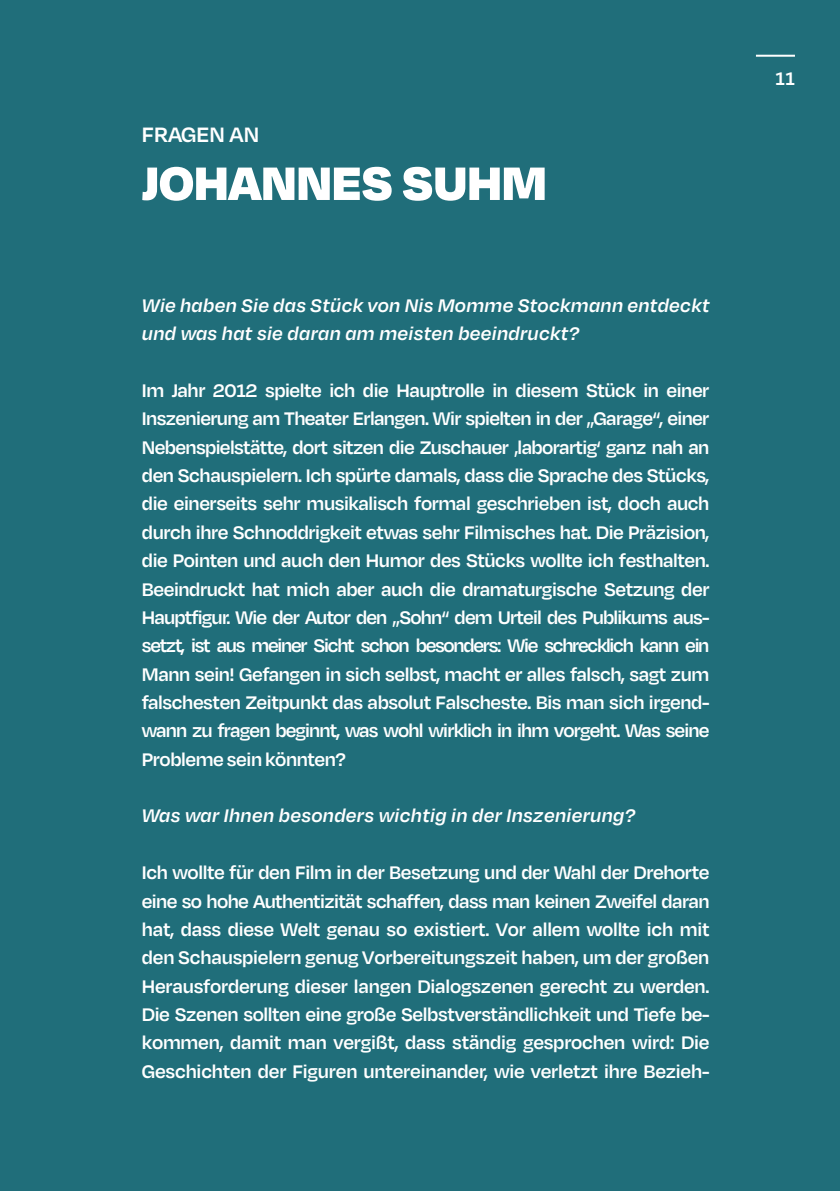
<style>
.page{position:relative;width:840px;height:1191px;background:#fff}
.page>*{position:absolute;margin:0;border:0;box-sizing:border-box;transform-origin:0 0}
.t1{font:900 54px "Degular";letter-spacing:-.005em;color:#fff}
.t2{font:600 24px "Degular";color:#fff}
.t3{font:600 21px/28.4px "Degular";letter-spacing:-.01em;color:#fff;text-align:justify}
.t4{font:italic 600 21px/28.4px "Degular";letter-spacing:.015em;color:#fff}
</style>
<div class="page">
<div style="left:0;top:0;width:839px;height:1191px;background:#206e7a"></div>
<hr style="left:755px;top:55px;width:39px;height:2px;background:#fff">
<p class="t2" style="left:142px;top:119px;width:119px">FRAGEN AN</p>
<h1 class="t1" style="left:142px;top:148px;width:406px">JOHANNES SUHM</h1>
<p class="t4" style="left:142px;top:290px;width:568px">Wie haben Sie das Stück von Nis Momme Stockmann entdeckt und was hat sie daran am meisten beeindruckt?</p>
<p class="t3" style="left:142px;top:375px;width:568px">Im Jahr 2012 spielte ich die Hauptrolle in diesem Stück in einer Inszenierung am Theater Erlangen. Wir spielten in der „Garage“, einer Nebenspielstätte, dort sitzen die Zuschauer ‚laborartig‘ ganz nah an den Schauspielern. Ich spürte damals, dass die Sprache des Stücks, die einerseits sehr musikalisch formal geschrieben ist, doch auch durch ihre Schnoddrigkeit etwas sehr Filmisches hat. Die Präzision, die Pointen und auch den Humor des Stücks wollte ich festhalten.<br>Beeindruckt hat mich aber auch die dramaturgische Setzung der Hauptfigur. Wie der Autor den „Sohn“ dem Urteil des Publikums aus&shy;setzt, ist aus meiner Sicht schon besonders: Wie schrecklich kann ein Mann sein! Gefangen in sich selbst, macht er alles falsch, sagt zum falschesten Zeitpunkt das absolut Falscheste. Bis man sich irgend&shy;wann zu fragen beginnt, was wohl wirklich in ihm vorgeht. Was seine Probleme sein könnten?</p>
<p class="t4" style="left:142px;top:800px;width:494px">Was war Ihnen besonders wichtig in der Inszenierung?</p>
<p class="t3" style="left:142px;top:857px;width:569px">Ich wollte für den Film in der Besetzung und der Wahl der Drehorte eine so hohe Authentizität schaffen, dass man keinen Zweifel daran hat, dass diese Welt genau so existiert. Vor allem wollte ich mit den Schauspielern genug Vorbereitungszeit haben, um der großen Herausforderung dieser langen Dialogszenen gerecht zu werden.<br>Die Szenen sollten eine große Selbstverständlichkeit und Tiefe be&shy;kommen, damit man vergißt, dass ständig gesprochen wird: Die Geschichten der Figuren untereinander, wie verletzt ihre Bezieh-</p>
<p class="t3" style="left:775px;top:63px;width:21px">11</p>
</div>
